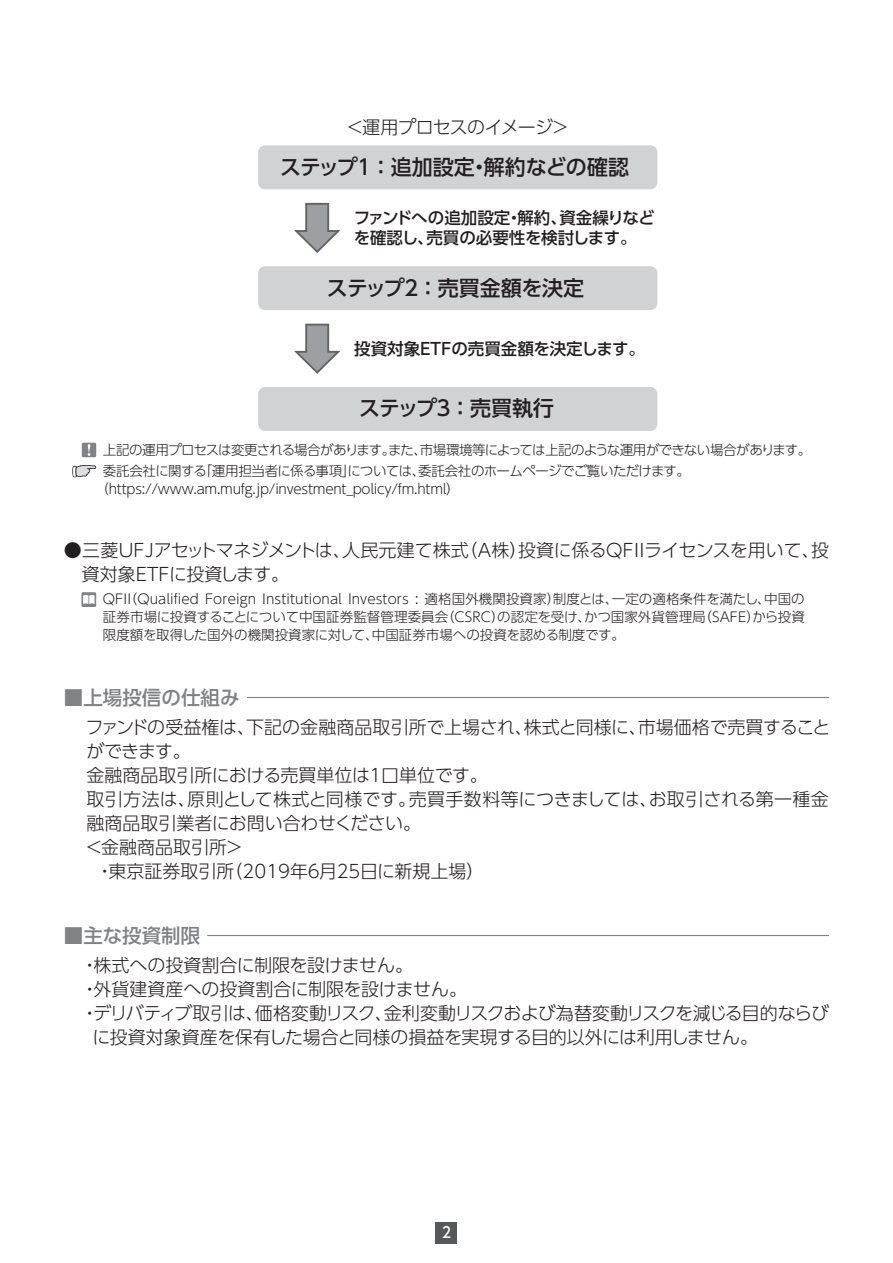
<style>
.page{position:relative;width:893px;height:1263px;background:#fff}
.page>*{position:absolute;margin:0;border:0;box-sizing:border-box;transform-origin:0 0}
.t1{font:500 21px "UD Shin Go Pro";letter-spacing:-.02em;color:#231f20}
.t2{font:500 21px "UD Shin Go Pro";letter-spacing:-.045em;color:#231f20}
.t3{font:500 19.5px "UD Shin Go Pro";color:#808285}
.t4{font:300 18px "UD Shin Go Pro";letter-spacing:-.015em;color:#231f20}
.t5{font:300 18px "UD Shin Go Pro";letter-spacing:.005em;color:#231f20}
.t6{font:300 18px/24px "UD Shin Go Pro";letter-spacing:-.04em;color:#231f20}
.t7{font:300 18px "UD Shin Go Pro";letter-spacing:-.06em;color:#231f20}
.t8{font:300 18px "UD Shin Go Pro";letter-spacing:-.035em;color:#231f20}
.t9{font:500 16.5px/19.5px "UD Shin Go Pro";letter-spacing:-.01em;color:#231f20}
.t10{font:500 15px "UD Shin Go Pro";color:#fff;scale:.9 1}
.t11{font:300 13.5px/18px "UD Shin Go Pro";letter-spacing:-.03em;color:#231f20;text-align:justify}
.t12{font:300 13.5px/21px "UD Shin Go Pro";letter-spacing:-.05em;color:#231f20}
</style>
<div class="page">
<div style="left:436px;top:1222px;width:21px;height:21px;background:#57585a"></div>
<div style="left:258px;top:145px;width:399px;height:44px;background:#d1d2d4;border-radius:7px"></div>
<div style="left:258px;top:266px;width:399px;height:44px;background:#d1d2d4;border-radius:7px"></div>
<div style="left:258px;top:387px;width:399px;height:44px;background:#d1d2d4;border-radius:7px"></div>
<svg style="left:294px;top:202px;width:47px;height:51px"></svg>
<svg style="left:294px;top:323px;width:47px;height:51px"></svg>
<div style="left:82px;top:443px;width:14px;height:14px;background:#808285"></div>
<svg style="left:88px;top:444px;width:2px;height:12px"></svg>
<svg style="left:72px;top:465px;width:25px;height:13px"></svg>
<div style="left:81px;top:592px;width:15px;height:15px;background:#808285"></div>
<svg style="left:83px;top:595px;width:12px;height:9px"></svg>
<hr style="left:247px;top:697px;width:582px;height:1px;background:#808285">
<hr style="left:207px;top:935px;width:622px;height:1px;background:#808285">
<h3 class="t8" style="left:346px;top:113px;width:225px">＜運用プロセスのイメージ＞</h3>
<h1 class="t1" style="left:280px;top:150px;width:351px">ステップ１ ：追加設定・解約などの確認</h1>
<p class="t9" style="left:354px;top:208px;width:303px">ファンドへの追加設定・解約、資金繰りなどを確認し、売買の必要性を検討します。</p>
<h1 class="t1" style="left:327px;top:271px;width:259px">ステップ２ ：売買金額を決定</h1>
<p class="t9" style="left:354px;top:339px;width:292px">投資対象ＥＴＦの売買金額を決定します。</p>
<h1 class="t2" style="left:359px;top:391px;width:196px">ステップ３ ：売買執行</h1>
<p class="t12" style="left:103px;top:438px;width:710px">上記の運用プロセスは変更される場合があります。また、市場環境等によっては上記のような運用ができない場合があります。委託会社に関する「運用担当者に係る事項」については、委託会社のホームページでご覧いただけます。</p>
<p class="t11" style="left:96px;top:479px;width:366px">（https://www.am.mufg.jp/investment_policy/fm.html）</p>
<h3 class="t6" style="left:82px;top:538px;width:749px;text-indent:-18px">●三菱ＵＦＪアセットマネジメントは、人民元建て株式（Ａ株）投資に係るQFIIライセンスを用いて、投資対象ＥＴＦに投資します。</h3>
<p class="t11" style="left:103px;top:589px;width:703px">QFII（Qualified Foreign Institutional Investors : 適格国外機関投資家）制度とは、一定の適格条件を満たし、中国の証券市場に投資することについて中国証券監督管理委員会（CSRC）の認定を受け、かつ国家外貨管理局（SAFE）から投資限度額を取得した国外の機関投資家に対して、中国証券市場への投資を認める制度です。</p>
<h2 class="t3" style="left:64px;top:682px;width:177px">■上場投信の仕組み</h2>
<h3 class="t5" style="left:86px;top:712px;width:746px">ファンドの受益権は、下記の金融商品取引所で上場され、株式と同様に、市場価格で売買すること</h3>
<h3 class="t4" style="left:86px;top:736px;width:106px">ができます。</h3>
<h3 class="t4" style="left:86px;top:760px;width:403px">金融商品取引所における売買単位は１口単位です。</h3>
<h3 class="t5" style="left:86px;top:784px;width:744px">取引方法は、原則として株式と同様です。売買手数料等につきましては、お取引される第一種金</h3>
<h3 class="t4" style="left:86px;top:808px;width:336px">融商品取引業者にお問い合わせください。</h3>
<h3 class="t4" style="left:85px;top:832px;width:160px">＜金融商品取引所＞</h3>
<h3 class="t4" style="left:96px;top:856px;width:390px">・東京証券取引所（2019年６月25日に新規上場）</h3>
<h2 class="t3" style="left:64px;top:920px;width:138px">■主な投資制限</h2>
<h3 class="t4" style="left:81px;top:950px;width:334px">・株式への投資割合に制限を設けません。</h3>
<h3 class="t4" style="left:81px;top:974px;width:388px">・外貨建資産への投資割合に制限を設けません。</h3>
<h3 class="t7" style="left:81px;top:998px;width:749px">・デリバティブ取引は、価格変動リスク、金利変動リスクおよび為替変動リスクを減じる目的ならび</h3>
<h3 class="t4" style="left:93px;top:1022px;width:667px">に投資対象資産を保有した場合と同様の損益を実現する目的以外には利用しません。</h3>
<p class="t10" style="left:442px;top:1220px;width:11px">2</p>
</div>
